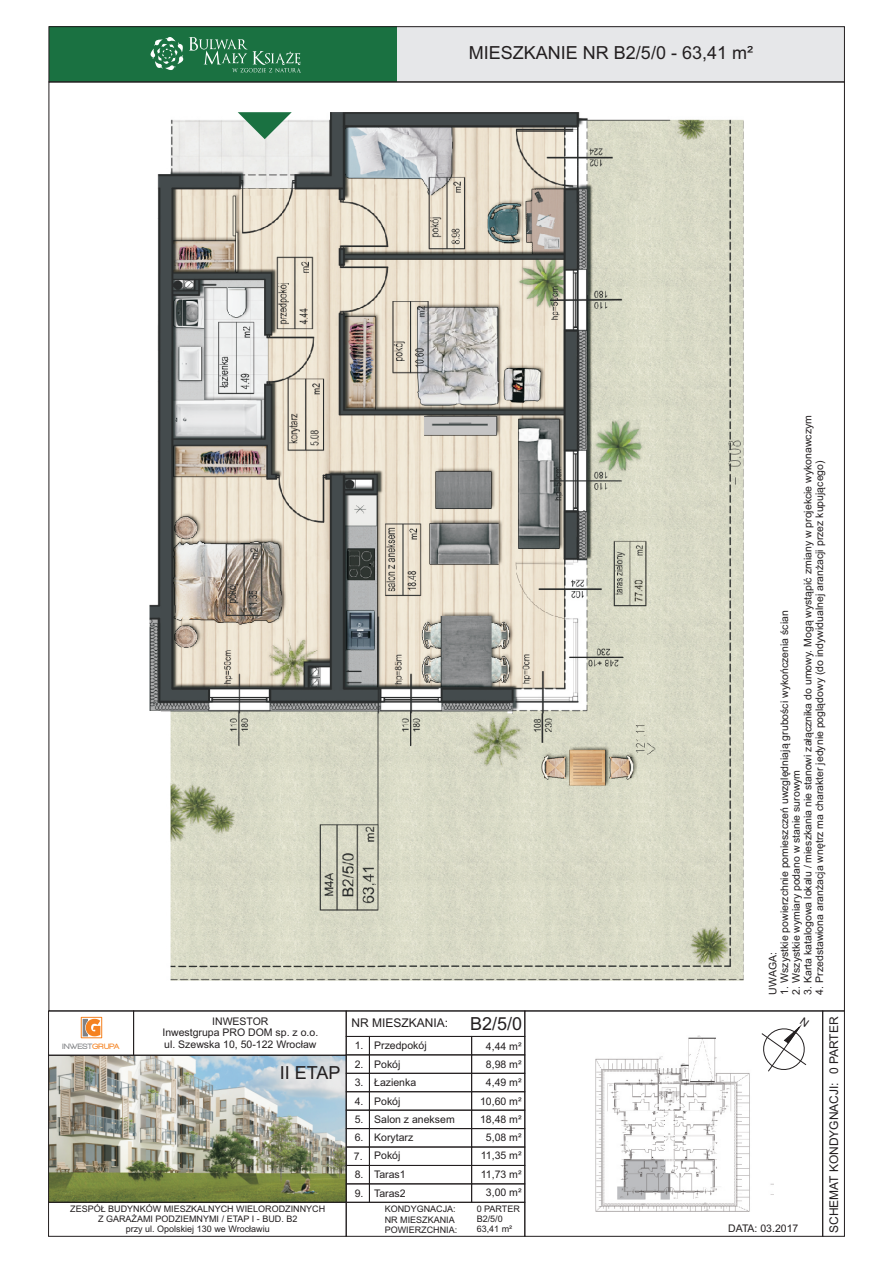
<style>
.page{position:relative;width:893px;height:1263px;background:#fff}
.page>*{position:absolute;margin:0;border:0;box-sizing:border-box;transform-origin:0 0}
.t1{font:18px "Arial";color:#231f20}
.t2{font:12px "Arial";color:#231f20}
.t3{font:10.5px/18.5px "Arial";color:#231f20;text-align:center}
.t4{font:9px/10.1px "Arial";color:#231f20}
.t5{font:900 7.95px "Walkway";letter-spacing:.035em;color:#808285}
.s1{color:#f58220}
.s2{font-size:18px}
</style>
<div class="page">
<div style="left:49px;top:27px;width:349px;height:55px;background:#1a7141"></div>
<div style="left:398px;top:27px;width:446px;height:55px;background:#e6e7e9"></div>
<svg style="left:150px;top:37px;width:151px;height:36px"></svg>
<div style="left:81px;top:1017px;width:21px;height:21px;border:1px solid #f58220"></div>
<svg style="left:83px;top:1019px;width:20px;height:17px"></svg>
<div style="left:369px;top:1036px;width:103px;height:19px;border:1px solid #231f20"></div>
<div style="left:369px;top:1054px;width:103px;height:20px;border:1px solid #231f20"></div>
<div style="left:369px;top:1073px;width:103px;height:19px;border:1px solid #231f20"></div>
<div style="left:369px;top:1091px;width:103px;height:19px;border:1px solid #231f20"></div>
<div style="left:369px;top:1110px;width:103px;height:19px;border:1px solid #231f20"></div>
<div style="left:369px;top:1128px;width:103px;height:19px;border:1px solid #231f20"></div>
<div style="left:369px;top:1146px;width:103px;height:20px;border:1px solid #231f20"></div>
<div style="left:369px;top:1165px;width:103px;height:19px;border:1px solid #231f20"></div>
<div style="left:369px;top:1183px;width:103px;height:20px;border:1px solid #231f20"></div>
<div style="left:346px;top:1202px;width:179px;height:35px;border:1px solid #231f20"></div>
<div style="left:346px;top:1036px;width:24px;height:19px;border:1px solid #231f20"></div>
<div style="left:346px;top:1054px;width:24px;height:20px;border:1px solid #231f20"></div>
<div style="left:346px;top:1073px;width:24px;height:19px;border:1px solid #231f20"></div>
<div style="left:346px;top:1091px;width:24px;height:19px;border:1px solid #231f20"></div>
<div style="left:346px;top:1110px;width:24px;height:19px;border:1px solid #231f20"></div>
<div style="left:346px;top:1128px;width:24px;height:19px;border:1px solid #231f20"></div>
<div style="left:346px;top:1146px;width:24px;height:20px;border:1px solid #231f20"></div>
<div style="left:346px;top:1165px;width:24px;height:19px;border:1px solid #231f20"></div>
<div style="left:346px;top:1183px;width:24px;height:20px;border:1px solid #231f20"></div>
<div style="left:471px;top:1036px;width:54px;height:19px;border:1px solid #231f20"></div>
<div style="left:471px;top:1054px;width:54px;height:20px;border:1px solid #231f20"></div>
<div style="left:471px;top:1073px;width:54px;height:19px;border:1px solid #231f20"></div>
<div style="left:471px;top:1091px;width:54px;height:19px;border:1px solid #231f20"></div>
<div style="left:471px;top:1110px;width:54px;height:19px;border:1px solid #231f20"></div>
<div style="left:471px;top:1128px;width:54px;height:19px;border:1px solid #231f20"></div>
<div style="left:471px;top:1146px;width:54px;height:20px;border:1px solid #231f20"></div>
<div style="left:471px;top:1165px;width:54px;height:19px;border:1px solid #231f20"></div>
<div style="left:471px;top:1183px;width:54px;height:20px;border:1px solid #231f20"></div>
<div style="left:524px;top:1010px;width:299px;height:227px;border:1px solid #231f20"></div>
<div style="left:822px;top:1010px;width:23px;height:227px;border:1px solid #231f20"></div>
<img style="left:48px;top:1054px;width:299px;height:183px">
<div style="left:49px;top:26px;width:796px;height:56px;border:1px solid #231f20"></div>
<img style="left:596px;top:1035px;width:177px;height:176px">
<img style="left:150px;top:112px;width:594px;height:869px">
<svg style="left:238px;top:112px;width:54px;height:27px"></svg>
<svg style="left:761px;top:1024px;width:46px;height:48px"></svg>
<h1 class="t1" style="left:469px;top:46px;width:286px">MIESZKANIE NR B2/5/0 - 63,41 m²</h1>
<p class="t3" style="left:800px;top:994px;width:581px;rotate:-90deg">3. Karta katalogowa lokalu / mieszkania nie stanowi załącznika do umowy. Mogą wystąpić zmiany w projekcie wykonawczym</p>
<p class="t3" style="left:811px;top:994px;width:536px;rotate:-90deg">4. Przedstawiona aranżacja wnętrz ma charakter jedynie poglądowy (do indywidualnej aranżacji przez kupującego)</p>
<p class="t3" style="left:776px;top:994px;width:385px;rotate:-90deg">1. Wszystkie powierzchnie pomieszczeń uwzględniają grubości wykończenia ścian</p>
<p class="t3" style="left:788px;top:994px;width:226px;rotate:-90deg">2. Wszystkie wymiary podano w stanie surowym</p>
<p class="t3" style="left:764px;top:994px;width:44px;rotate:-90deg">UWAGA:</p>
<p class="t5" style="left:63px;top:1042px;width:58px">INWEST<span class="s1">GRUPA</span></p>
<p class="t3" style="left:162px;top:1016px;width:157px;line-height:11.6px">INWESTOR<br>Inwestgrupa PRO DOM sp. z o.o. ul. Szewska 10, 50-122 Wrocław</p>
<p class="t2" style="left:352px;top:1019px;width:172px">NR MIESZKANIA: <span class="s2">B2/5/0</span></p>
<p class="t3" style="left:355px;top:1037px;width:10px;text-align:justify">1.<br>2.<br>3.<br>4.<br>5.</p>
<p class="t3" style="left:374px;top:1037px;width:82px;text-align:left">Przedpokój<br>Pokój<br>Łazienka<br>Pokój<br>Salon z aneksem</p>
<p class="t3" style="left:480px;top:1037px;width:43px">4,44 m²<br>8,98 m²<br>4,49 m²<br>10,60 m²<br>18,48 m²</p>
<p class="t3" style="left:374px;top:1128px;width:41px">Korytarz</p>
<p class="t3" style="left:486px;top:1129px;width:37px">5,08 m²</p>
<h1 class="t1" style="left:280px;top:1066px;width:62px">II ETAP</h1>
<p class="t3" style="left:355px;top:1129px;width:10px">6.</p>
<p class="t3" style="left:355px;top:1166px;width:10px;text-align:left">8.<br>9.</p>
<p class="t3" style="left:354px;top:1147px;width:48px">7. Pokój</p>
<p class="t3" style="left:481px;top:1147px;width:42px">11,35 m²</p>
<p class="t3" style="left:374px;top:1166px;width:33px;text-align:left">Taras1<br>Taras2</p>
<p class="t3" style="left:481px;top:1166px;width:42px">11,73 m²<br>3,00 m²</p>
<p class="t4" style="left:70px;top:1205px;width:257px;text-align:center">ZESPÓŁ BUDYNKÓW MIESZKALNYCH WIELORODZINNYCH<br>Z GARAŻAMI PODZIEMNYMI / ETAP I - BUD. B2<br>przy ul. Opolskiej 130 we Wrocławiu</p>
<p class="t4" style="left:385px;top:1205px;width:74px">KONDYGNACJA:<br>NR MIESZKANIA<br>POWIERZCHNIA:</p>
<p class="t4" style="left:477px;top:1204px;width:45px">0 PARTER<br>B2/5/0<br>63,41 m²</p>
<p class="t3" style="left:728px;top:1220px;width:72px">DATA: 03.2017</p>
<p class="t2" style="left:829px;top:1233px;width:218px;rotate:-90deg">SCHEMAT KONDYGNACJI: 0 PARTER</p>
</div>
